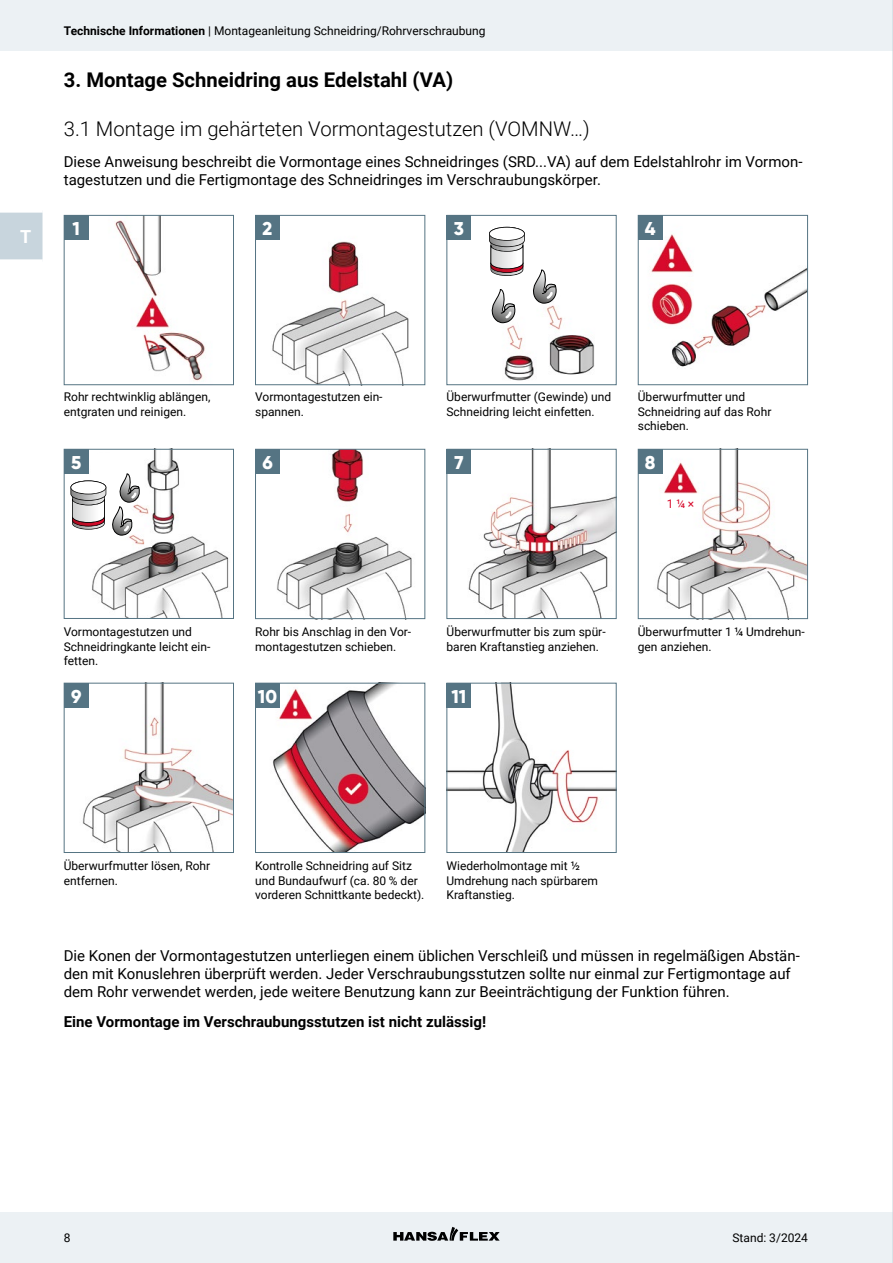
<style>
.page{position:relative;width:893px;height:1263px;background:#fff}
.page>*{position:absolute;margin:0;border:0;box-sizing:border-box;transform-origin:0 0}
.t1{font:300 20.25px "Roboto";color:#000}
.t2{font:700 20.25px "Roboto";color:#000}
.t3{font:800 18.6px "Gilroy";color:#fff}
.t4{font:700 18px "Roboto";color:#fff}
.t5{font:15px/18px "Roboto";color:#000}
.t6{font:700 15px "Roboto";color:#000}
.t7{font:12px/14.4px "Roboto";color:#000}
.t8{font:12px "Roboto";color:#d70b2c}
.s1{font-weight:700}
</style>
<div class="page">
<div style="left:0;top:0;width:893px;height:51px;background:#ecf1f4"></div>
<div style="left:0;top:1212px;width:893px;height:51px;background:#ecf1f4"></div>
<svg style="left:393px;top:1227px;width:107px;height:14px"></svg>
<div style="left:0;top:212px;width:43px;height:47px;background:#c8d5dd"></div>
<img style="left:115px;top:217px;width:90px;height:164px">
<div style="left:64px;top:215px;width:170px;height:170px;border:1px solid #557483"></div>
<div style="left:64px;top:215px;width:25px;height:25px;background:#557483"></div>
<img style="left:272px;top:241px;width:137px;height:142px">
<div style="left:255px;top:215px;width:170px;height:170px;border:1px solid #557483"></div>
<div style="left:255px;top:215px;width:25px;height:25px;background:#557483"></div>
<img style="left:504px;top:335px;width:91px;height:46px">
<div style="left:446px;top:215px;width:171px;height:170px;border:1px solid #557483"></div>
<div style="left:446px;top:215px;width:25px;height:25px;background:#557483"></div>
<img style="left:651px;top:234px;width:155px;height:133px">
<div style="left:638px;top:215px;width:170px;height:170px;border:1px solid #557483"></div>
<div style="left:638px;top:215px;width:25px;height:25px;background:#557483"></div>
<img style="left:92px;top:451px;width:137px;height:166px">
<div style="left:64px;top:449px;width:170px;height:170px;border:1px solid #557483"></div>
<div style="left:64px;top:449px;width:25px;height:25px;background:#557483"></div>
<img style="left:277px;top:451px;width:135px;height:166px">
<div style="left:255px;top:449px;width:170px;height:170px;border:1px solid #557483"></div>
<div style="left:255px;top:449px;width:25px;height:25px;background:#557483"></div>
<img style="left:468px;top:451px;width:147px;height:166px">
<div style="left:446px;top:449px;width:171px;height:170px;border:1px solid #557483"></div>
<div style="left:447px;top:449px;width:24px;height:25px;background:#557483"></div>
<img style="left:657px;top:451px;width:149px;height:166px">
<div style="left:638px;top:449px;width:170px;height:170px;border:1px solid #557483"></div>
<div style="left:638px;top:449px;width:25px;height:25px;background:#557483"></div>
<img style="left:82px;top:685px;width:150px;height:166px">
<div style="left:64px;top:683px;width:170px;height:170px;border:1px solid #557483"></div>
<div style="left:64px;top:683px;width:25px;height:25px;background:#557483"></div>
<img style="left:273px;top:685px;width:150px;height:166px">
<div style="left:255px;top:683px;width:170px;height:170px;border:1px solid #557483"></div>
<div style="left:255px;top:683px;width:25px;height:25px;background:#557483"></div>
<img style="left:448px;top:685px;width:167px;height:166px">
<div style="left:446px;top:683px;width:171px;height:170px;border:1px solid #557483"></div>
<div style="left:446px;top:683px;width:25px;height:25px;background:#557483"></div>
<svg style="left:489px;top:226px;width:88px;height:114px"></svg>
<svg style="left:70px;top:452px;width:71px;height:94px"></svg>
<div style="left:661px;top:495px;width:40px;height:17px;background:#fff"></div>
<hr style="left:892px;top:0;width:1px;height:1263px;background:#c8d5dd">
<h3 class="t4" style="left:20px;top:224px;width:13px">T</h3>
<p class="t7" style="left:64px;top:23px;width:423px"><span class="s1">Technische Informationen</span> | Montageanleitung Schneidring/Rohrverschraubung</p>
<h1 class="t2" style="left:64px;top:66px;width:391px">3. Montage Schneidring aus Edelstahl (VA)</h1>
<h1 class="t1" style="left:64px;top:115px;width:527px">3.1 Montage im gehärteten Vormontagestutzen (VOMNW…)</h1>
<p class="t5" style="left:64px;top:152px;width:740px">Diese Anweisung beschreibt die Vormontage eines Schneidringes (SRD...VA) auf dem Edelstahlrohr im Vormon&shy;tagestutzen und die Fertigmontage des Schneidringes im Verschraubungskörper.</p>
<h2 class="t3" style="left:72px;top:217px;width:9px">1</h2>
<h2 class="t3" style="left:263px;top:217px;width:11px">2</h2>
<h2 class="t3" style="left:454px;top:217px;width:12px">3</h2>
<h2 class="t3" style="left:645px;top:217px;width:12px">4</h2>
<p class="t7" style="left:64px;top:389px;width:148px">Rohr rechtwinklig ablängen, entgraten und reinigen.</p>
<p class="t7" style="left:446px;top:389px;width:166px">Überwurfmutter (Gewinde) und<br>Schneidring leicht einfetten.</p>
<p class="t7" style="left:638px;top:389px;width:135px">Überwurfmutter und<br>Schneidring auf das Rohr schieben.</p>
<p class="t7" style="left:255px;top:389px;width:129px">Vormontagestutzen ein&shy;spannen.</p>
<h2 class="t3" style="left:71px;top:450px;width:12px">5</h2>
<h2 class="t3" style="left:262px;top:450px;width:12px">6</h2>
<h2 class="t3" style="left:454px;top:450px;width:11px">7</h2>
<h2 class="t3" style="left:645px;top:450px;width:12px">8</h2>
<p class="t8" style="left:667px;top:495px;width:29px">1 ¼×</p>
<p class="t7" style="left:64px;top:624px;width:148px">Vormontagestutzen und<br>Schneidringkante leicht ein&shy;fetten.</p>
<p class="t7" style="left:255px;top:624px;width:158px">Rohr bis Anschlag in den Vor&shy;montagestutzen schieben.</p>
<p class="t7" style="left:447px;top:624px;width:161px">Überwurfmutter bis zum spür&shy;baren Kraftanstieg anziehen.</p>
<p class="t7" style="left:638px;top:624px;width:168px">Überwurfmutter 1 ¼ Umdrehun&shy;gen anziehen.</p>
<h2 class="t3" style="left:71px;top:684px;width:12px">9</h2>
<h2 class="t3" style="left:258px;top:684px;width:21px">10</h2>
<h2 class="t3" style="left:451px;top:684px;width:16px">11</h2>
<p class="t7" style="left:64px;top:858px;width:148px">Überwurfmutter lösen, Rohr entfernen.</p>
<p class="t7" style="left:255px;top:858px;width:171px">Kontrolle Schneidring auf Sitz und Bundaufwurf (ca. 80 % der vorderen Schnittkante bedeckt).</p>
<p class="t7" style="left:446px;top:858px;width:153px">Wiederholmontage mit ½<br>Umdrehung nach spürbarem<br>Kraftanstieg.</p>
<p class="t5" style="left:64px;top:946px;width:737px">Die Konen der Vormontagestutzen unterliegen einem üblichen Verschleiß und müssen in regelmäßigen Abstän&shy;den mit Konuslehren überprüft werden. Jeder Verschraubungsstutzen sollte nur einmal zur Fertigmontage auf dem Rohr verwendet werden, jede weitere Benutzung kann zur Beeinträchtigung der Funktion führen.</p>
<p class="t6" style="left:64px;top:1012px;width:424px">Eine Vormontage im Verschraubungsstutzen ist nicht zulässig!</p>
<p class="t7" style="left:64px;top:1230px;width:8px">8</p>
<p class="t7" style="left:732px;top:1230px;width:77px">Stand: 3/2024</p>
</div>
